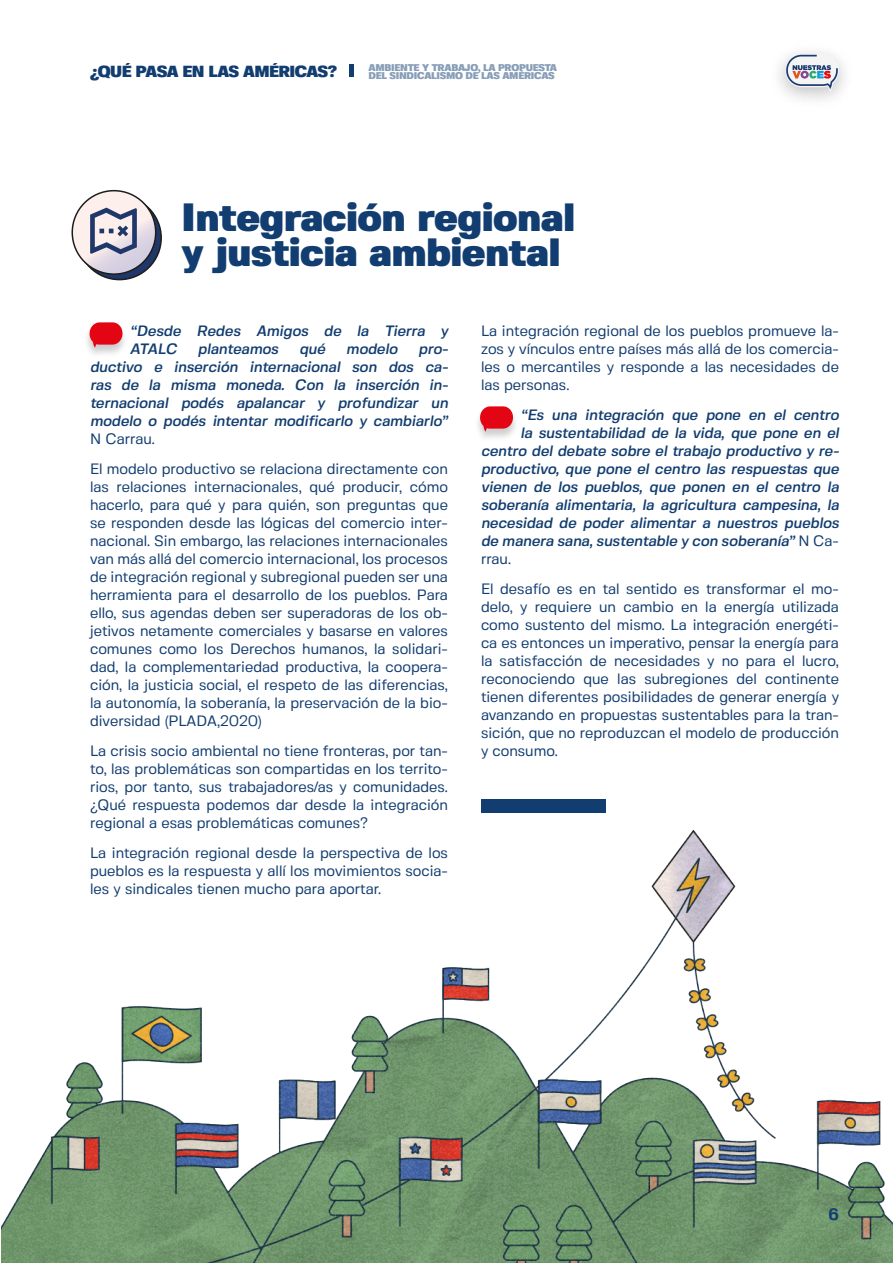
<style>
.page{position:relative;width:893px;height:1263px;background:#fff}
.page>*{position:absolute;margin:0;border:0;box-sizing:border-box;transform-origin:0 0}
.t1{font:900 39.45px/35.1px "Fivo Sans";color:#123d70}
.t2{font:700 16.5px "Fivo Sans";color:#123d70}
.t3{font:900 16.05px "Fivo Sans";letter-spacing:-.035em;color:#123d70}
.t4{font:15px/18px "Fivo Sans";color:#123d70;text-align:justify}
.t5{font:italic 500 15px/18px "Fivo Sans";color:#123d70}
.t6{font:900 9.75px/8.4px "Fivo Sans";letter-spacing:-.025em;color:#889eb8}
.s1{font-weight:400;font-style:normal}
</style>
<div class="page">
<img style="left:1px;top:64px;width:892px;height:1199px">
<div style="left:768px;top:41px;width:88px;height:72px;background:#000;opacity:.25"></div>
<svg style="left:785px;top:54px;width:54px;height:38px"></svg>
<hr style="left:349px;top:65px;width:4px;height:12px;background:#123d70">
<div style="left:83px;top:323px;width:46px;height:38px;background:#000;opacity:.2"></div>
<svg style="left:90px;top:322px;width:33px;height:26px"></svg>
<div style="left:473px;top:407px;width:47px;height:38px;background:#000;opacity:.2"></div>
<svg style="left:480px;top:406px;width:33px;height:26px"></svg>
<div style="left:481px;top:799px;width:124px;height:13px;background:#123d70"></div>
<svg style="left:78px;top:196px;width:83px;height:84px"></svg>
<svg style="left:72px;top:191px;width:84px;height:83px;background:#e5dade"></svg>
<div style="left:72px;top:190px;width:84px;height:85px;border:2px solid #1d1d1b;border-radius:50%"></div>
<svg style="left:90px;top:208px;width:47px;height:46px;background:#a0a2b5"></svg>
<p class="t3" style="left:90px;top:61px;width:248px">¿QUÉ PASA EN LAS AMÉRICAS?</p>
<p class="t6" style="left:368px;top:63px;width:190px">AMBIENTE Y TRABAJO, LA PROPUESTA<br>DEL SINDICALISMO DE LAS AMÉRICAS</p>
<p class="t1" style="left:182px;top:199px;width:395px">Integración regional y justicia ambiental</p>
<p class="t5" style="left:130px;top:321px;width:320px">“Desde Redes Amigos de la Tierra y<br>ATALC</p>
<p class="t5" style="left:198px;top:339px;width:82px">planteamos</p>
<p class="t5" style="left:299px;top:339px;width:27px">qué</p>
<p class="t5" style="left:346px;top:339px;width:53px">modelo</p>
<p class="t5" style="left:90px;top:339px;width:360px;text-align:justify;text-indent:328px">pro&shy;ductivo e inserción internacional son dos ca&shy;ras de la misma moneda. Con la inserción in&shy;ternacional podés apalancar y profundizar un modelo o podés intentar modificarlo y cambiarlo” <span class="s1">N Carrau.</span></p>
<p class="t4" style="left:90px;top:459px;width:359px">El modelo productivo se relaciona directamente con las relaciones internacionales, qué producir, cómo hacerlo, para qué y para quién, son preguntas que se responden desde las lógicas del comercio inter&shy;nacional. Sin embargo, las relaciones internacionales van más allá del comercio internacional, los procesos de integración regional y subregional pueden ser una herramienta para el desarrollo de los pueblos. Para ello, sus agendas deben ser superadoras de los ob&shy;jetivos netamente comerciales y basarse en valores comunes como los Derechos humanos, la solidari&shy;dad, la complementariedad productiva, la coopera&shy;ción, la justicia social, el respeto de las diferencias, la autonomía, la soberanía, la preservación de la bio&shy;diversidad (PLADA,2020)</p>
<p class="t4" style="left:90px;top:741px;width:359px">La crisis socio ambiental no tiene fronteras, por tan&shy;to, las problemáticas son compartidas en los territo&shy;rios, por tanto, sus trabajadores/as y comunidades. ¿Qué respuesta podemos dar desde la integración regional a esas problemáticas comunes?</p>
<p class="t4" style="left:90px;top:843px;width:359px">La integración regional desde la perspectiva de los pueblos es la respuesta y allí los movimientos socia&shy;les y sindicales tienen mucho para aportar.</p>
<p class="t4" style="left:481px;top:321px;width:359px">La integración regional de los pueblos promueve la&shy;zos y vínculos entre países más allá de los comercia&shy;les o mercantiles y responde a las necesidades de las personas.</p>
<p class="t5" style="left:520px;top:405px;width:320px">“Es una integración que pone en el centro</p>
<p class="t5" style="left:520px;top:423px;width:320px">la sustentabilidad de la vida, que pone en el</p>
<p class="t5" style="left:481px;top:441px;width:360px">centro del debate sobre el trabajo productivo y re-</p>
<p class="t5" style="left:481px;top:459px;width:359px">productivo, que pone el centro las respuestas que</p>
<p class="t5" style="left:481px;top:477px;width:359px">vienen de los pueblos, que ponen en el centro la</p>
<p class="t5" style="left:481px;top:495px;width:359px">soberanía alimentaria, la agricultura campesina, la</p>
<p class="t5" style="left:481px;top:513px;width:359px">necesidad de poder alimentar a nuestros pueblos</p>
<p class="t5" style="left:481px;top:531px;width:359px">de manera sana, sustentable y con soberanía” <span class="s1">N Ca-</span></p>
<p class="t4" style="left:481px;top:549px;width:32px">rrau.</p>
<p class="t4" style="left:481px;top:579px;width:359px">El desafío es en tal sentido es transformar el mo&shy;delo, y requiere un cambio en la energía utilizada como sustento del mismo. La integración energéti&shy;ca es entonces un imperativo, pensar la energía para la satisfacción de necesidades y no para el lucro, reconociendo que las subregiones del continente tienen diferentes posibilidades de generar energía y avanzando en propuestas sustentables para la tran&shy;sición, que no reproduzcan el modelo de producción y consumo.</p>
<p class="t2" style="left:828px;top:1204px;width:12px">6</p>
</div>
